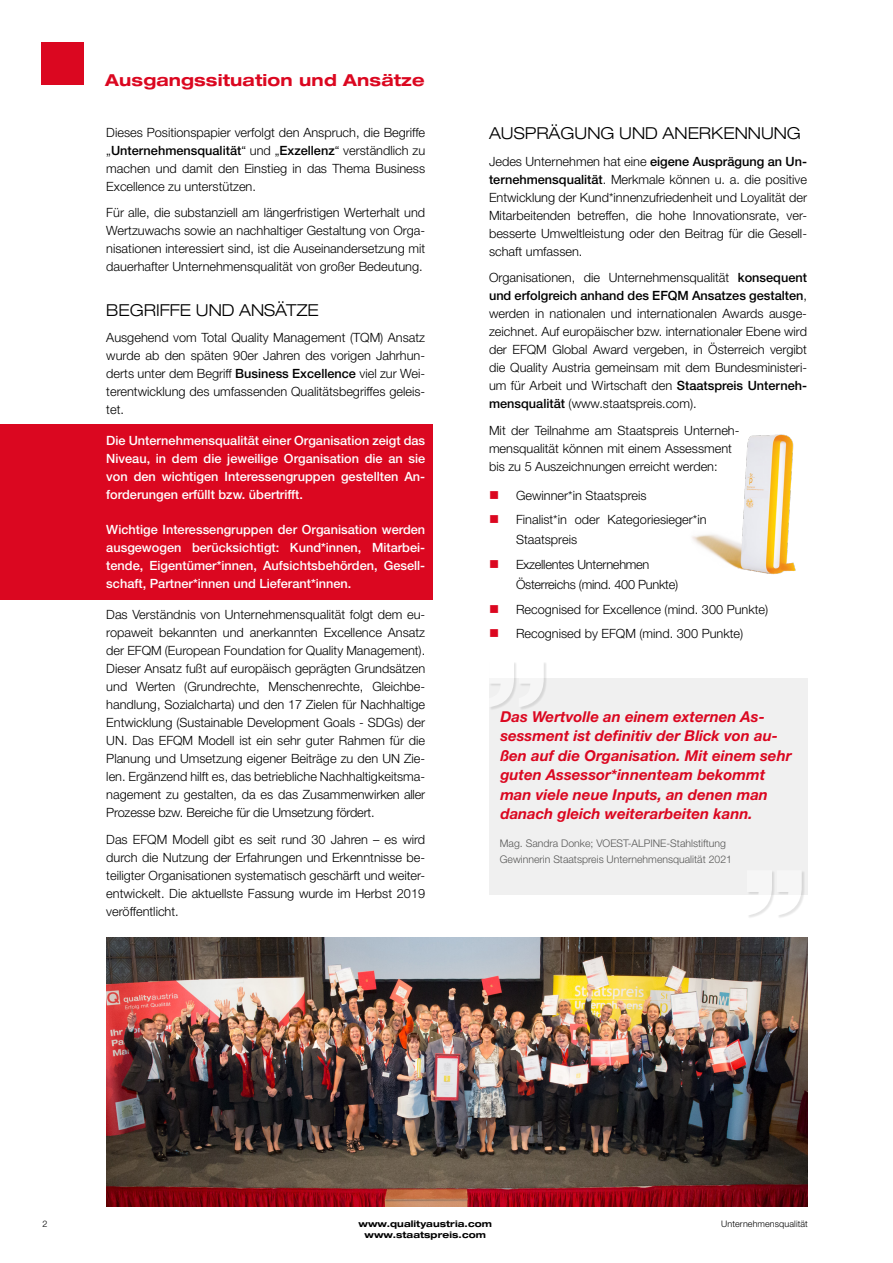
<style>
.page{position:relative;width:893px;height:1263px;background:#fff}
.page>*{position:absolute;margin:0;border:0;box-sizing:border-box;transform-origin:0 0}
.t1{font:300 expanded 16.5px "Helvetica Neue LT Pro";color:#000}
.t2{font:700 expanded 16.5px "Helvetica Neue LT Pro";letter-spacing:.01em;color:#db0720}
.t3{font:italic 700 15px/19.5px "Helvetica Neue LT Pro";color:#db0720}
.t4{font:300 12.75px/18px "Helvetica Neue LT Pro";color:#000;text-align:justify}
.t5{font:500 12.75px/18px "Helvetica Neue LT Pro";color:#fff;text-align:justify}
.t6{font:300 12.75px/24.5px "Helvetica Neue LT Pro";letter-spacing:-.02em;color:#000}
.t7{font:300 10.5px/16.5px "Helvetica Neue LT Pro";color:#575756}
.t8{font:700 expanded 9px/10.8px "Helvetica Neue LT Pro";letter-spacing:.01em;color:#000;text-align:center}
.t9{font:300 9px "Helvetica Neue LT Pro";letter-spacing:.01em;color:#000}
.s1{font-weight:500}
</style>
<div class="page">
<div style="left:0;top:425px;width:432px;height:175px;background:#db0720"></div>
<div style="left:41px;top:43px;width:43px;height:42px;background:#db0720"></div>
<img style="left:106px;top:938px;width:702px;height:269px">
<div style="left:489px;top:678px;width:319px;height:216px;background:#f0f0f0"></div>
<div style="left:489px;top:662px;width:58px;height:48px;background:#000;opacity:.25"></div>
<svg style="left:489px;top:662px;width:55px;height:45px"></svg>
<div style="left:747px;top:870px;width:58px;height:49px;background:#000;opacity:.25"></div>
<svg style="left:747px;top:870px;width:55px;height:45px"></svg>
<img style="left:692px;top:434px;width:104px;height:141px">
<svg style="left:745px;top:490px;width:23px;height:8px"></svg>
<p class="t2" style="left:105px;top:69px;width:321px">Ausgangssituation und Ansätze</p>
<p class="t4" style="left:106px;top:123px;width:320px">Dieses Positionspapier verfolgt den Anspruch, die Begriffe „<span class="s1">Unternehmensqualität</span>“ und „<span class="s1">Exzellenz</span>“ verständlich zu machen und damit den Einstieg in das Thema Business Excellence zu unterstützen.</p>
<p class="t4" style="left:106px;top:203px;width:320px">Für alle, die substanziell am längerfristigen Werterhalt und Wertzuwachs sowie an nachhaltiger Gestaltung von Orga&shy;nisationen interessiert sind, ist die Auseinandersetzung mit dauerhafter Unternehmensqualität von großer Bedeutung.</p>
<p class="t1" style="left:106px;top:300px;width:214px">BEGRIFFE UND ANSÄTZE</p>
<p class="t4" style="left:106px;top:329px;width:320px">Ausgehend vom Total Quality Management (TQM) Ansatz wurde ab den späten 90er Jahren des vorigen Jahrhun&shy;derts unter dem Begriff <span class="s1">Business Excellence</span> viel zur Wei&shy;terentwicklung des umfassenden Qualitätsbegriffes geleis&shy;tet.</p>
<p class="t5" style="left:106px;top:431px;width:320px">Die Unternehmensqualität einer Organisation zeigt das Niveau, in dem die jeweilige Organisation die an sie von den wichtigen Interessengruppen gestellten An&shy;forderungen erfüllt bzw. übertrifft.</p>
<p class="t5" style="left:106px;top:520px;width:320px">Wichtige Interessengruppen der Organisation werden ausgewogen berücksichtigt: Kund*innen, Mitarbei&shy;tende, Eigentümer*innen, Aufsichtsbehörden, Gesell&shy;schaft, Partner*innen und Lieferant*innen.</p>
<p class="t4" style="left:106px;top:605px;width:320px">Das Verständnis von Unternehmensqualität folgt dem eu&shy;ropaweit bekannten und anerkannten Excellence Ansatz der EFQM (European Foundation for Quality Management).<br>Dieser Ansatz fußt auf europäisch geprägten Grundsätzen und Werten (Grundrechte, Menschenrechte, Gleichbe&shy;handlung, Sozialcharta) und den 17 Zielen für Nachhaltige Entwicklung (Sustainable Development Goals - SDGs) der UN. Das EFQM Modell ist ein sehr guter Rahmen für die Planung und Umsetzung eigener Beiträge zu den UN Zie&shy;len. Ergänzend hilft es, das betriebliche Nachhaltigkeitsma&shy;nagement zu gestalten, da es das Zusammenwirken aller Prozesse bzw. Bereiche für die Umsetzung fördert.</p>
<p class="t4" style="left:106px;top:830px;width:320px">Das EFQM Modell gibt es seit rund 30 Jahren – es wird durch die Nutzung der Erfahrungen und Erkenntnisse be&shy;teiligter Organisationen systematisch geschärft und weiter&shy;entwickelt. Die aktuellste Fassung wurde im Herbst 2019 veröffentlicht.</p>
<p class="t1" style="left:489px;top:123px;width:313px">AUSPRÄGUNG UND ANERKENNUNG</p>
<p class="t4" style="left:489px;top:152px;width:320px">Jedes Unternehmen hat eine <span class="s1">eigene Ausprägung an Un&shy;ternehmensqualität</span>. Merkmale können u. a. die positive Entwicklung der Kund*innenzufriedenheit und Loyalität der Mitarbeitenden betreffen, die hohe Innovationsrate, ver&shy;besserte Umweltleistung oder den Beitrag für die Gesell&shy;schaft umfassen.</p>
<p class="t4" style="left:489px;top:269px;width:320px">Organisationen, die Unternehmensqualität <span class="s1">konsequent und erfolgreich anhand des EFQM Ansatzes gestalten</span>, werden in nationalen und internationalen Awards ausge&shy;zeichnet. Auf europäischer bzw. internationaler Ebene wird der EFQM Global Award vergeben, in Österreich vergibt die Quality Austria gemeinsam mit dem Bundesministeri&shy;um für Arbeit und Wirtschaft den <span class="s1">Staatspreis Unterneh&shy;mensqualität</span> (www.staatspreis.com).</p>
<p class="t4" style="left:489px;top:421px;width:252px;text-align:left">Mit der Teilnahme am Staatspreis Unterneh&shy;mensqualität können mit einem Assessment bis zu 5 Auszeichnungen erreicht werden:</p>
<p class="t4" style="left:516px;top:483px;width:192px;line-height:24.5px">Gewinner*in Staatspreis<br>Finalist*in oder Kategoriesieger*in</p>
<p class="t6" style="left:516px;top:527px;width:135px">Staatspreis<br>Exzellentes Unternehmen</p>
<p class="t4" style="left:516px;top:572px;width:254px;line-height:24.5px;text-align:left">Österreichs (mind. 400 Punkte)<br>Recognised for Excellence (mind. 300 Punkte)<br>Recognised by EFQM (mind. 300 Punkte)</p>
<p class="t3" style="left:500px;top:706px;width:293px">Das Wertvolle an einem externen As&shy;sessment ist definitiv der Blick von au&shy;ßen auf die Organisation. Mit einem sehr guten Assessor*innenteam bekommt man viele neue Inputs, an denen man danach gleich weiterarbeiten kann.</p>
<p class="t7" style="left:500px;top:834px;width:234px">Mag. Sandra Donke; VOEST-ALPINE-Stahlstiftung<br>Gewinnerin Staatspreis Unternehmensqualität 2021</p>
<p class="t8" style="left:358px;top:1218px;width:135px">www.qualityaustria.com www.staatspreis.com</p>
<p class="t9" style="left:43px;top:1218px;width:7px">2</p>
<p class="t9" style="left:721px;top:1218px;width:88px">Unternehmensqualität</p>
</div>
